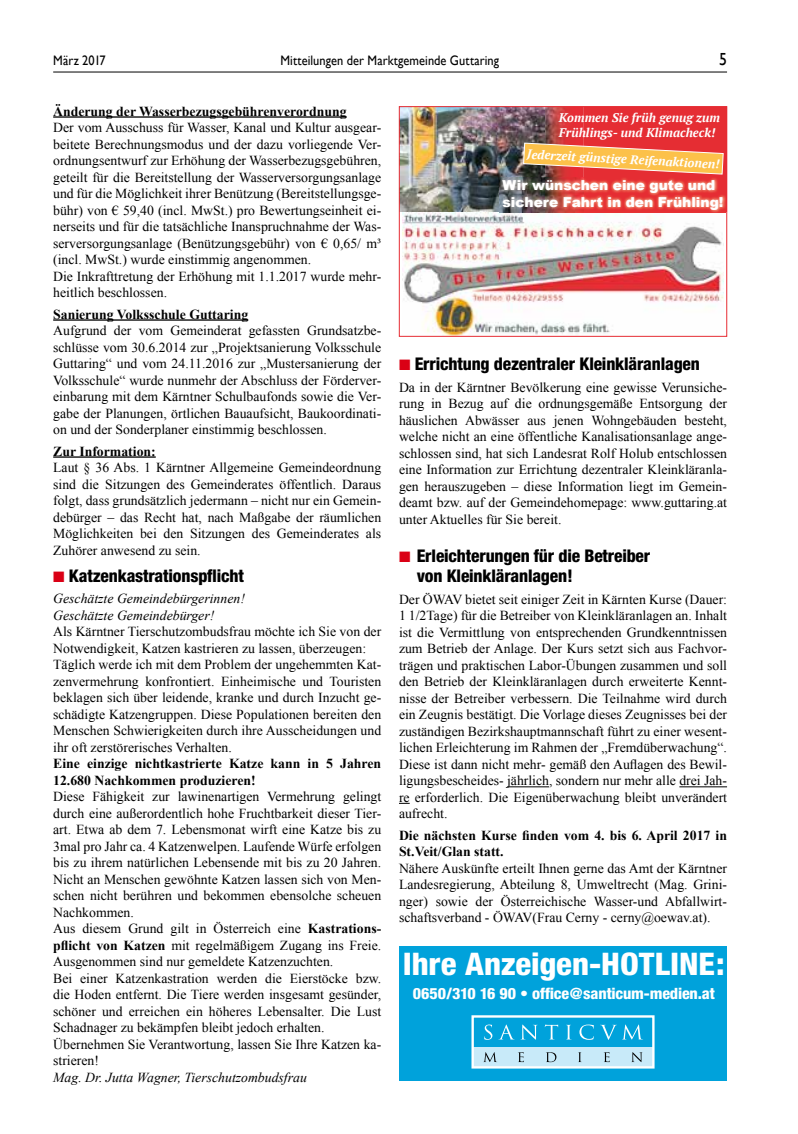
<style>
.page{position:relative;width:798px;height:1134px;background:#fff}
.page>*{position:absolute;margin:0;border:0;box-sizing:border-box;transform-origin:0 0}
.t1{font:800 condensed 31.12px "Helvetica Neue";letter-spacing:-.005em;color:#fff;scale:1.05 1}
.t2{font:800 condensed 17.5px/20px "Helvetica Neue";letter-spacing:-.01em;color:#000}
.t3{font:17.5px "Gill Sans";color:#000;scale:.9 1}
.t4{font:800 condensed 15.62px "Helvetica Neue";letter-spacing:-.01em;color:#fff}
.t5{font:13.75px/16.5px "Times New Roman";color:#000;text-align:justify}
.t6{font:700 13.75px/16.5px "Times New Roman";color:#000}
.t7{font:italic 13.75px/16.5px "Times New Roman";color:#000}
.t8{font:900 13.75px/16.5px "Arial";color:#fff}
.t9{font:13.75px "Gill Sans";letter-spacing:.005em;color:#000;scale:.9 1}
.t10{font:italic 700 12.5px/15px "PT Serif";color:#fff}
.s1{color:#da0015}
.s2{font-weight:700}
</style>
<div class="page">
<hr style="left:53px;top:72px;width:673px;height:1px;background:#000">
<img style="left:401px;top:108px;width:323px;height:104px">
<img style="left:402px;top:212px;width:320px;height:123px">
<img style="left:499px;top:177px;width:225px;height:35px">
<svg style="left:522px;top:142px;width:201px;height:33px;background:#ea924e"></svg>
<div style="left:399px;top:106px;width:327px;height:231px;border:1px solid #e62c33"></div>
<hr style="left:53px;top:116px;width:293px;height:2px;background:#000">
<hr style="left:53px;top:319px;width:195px;height:2px;background:#000">
<hr style="left:53px;top:456px;width:103px;height:2px;background:#000">
<hr style="left:507px;top:786px;width:42px;height:1px;background:#000">
<hr style="left:679px;top:786px;width:47px;height:1px;background:#000">
<div style="left:399px;top:946px;width:327px;height:135px;background:#00a2db"></div>
<div style="left:472px;top:1047px;width:181px;height:20px;background:#c8eaf9"></div>
<svg style="left:484px;top:1024px;width:8px;height:16px"></svg>
<svg style="left:500px;top:1024px;width:13px;height:15px"></svg>
<svg style="left:520px;top:1024px;width:17px;height:16px"></svg>
<svg style="left:544px;top:1024px;width:14px;height:15px"></svg>
<svg style="left:566px;top:1025px;width:5px;height:14px"></svg>
<svg style="left:579px;top:1024px;width:14px;height:16px"></svg>
<svg style="left:600px;top:1024px;width:43px;height:16px"></svg>
<svg style="left:483px;top:1052px;width:14px;height:10px"></svg>
<svg style="left:518px;top:1052px;width:6px;height:10px"></svg>
<svg style="left:546px;top:1052px;width:10px;height:10px"></svg>
<svg style="left:578px;top:1052px;width:3px;height:10px"></svg>
<svg style="left:603px;top:1052px;width:6px;height:10px"></svg>
<svg style="left:631px;top:1052px;width:11px;height:10px"></svg>
<div style="left:471px;top:1015px;width:183px;height:53px;border:2px solid #fff"></div>
<p class="t9" style="left:53px;top:53px;width:60px">März 2017</p>
<p class="t9" style="left:280px;top:53px;width:244px">Mitteilungen der Marktgemeinde Guttaring</p>
<p class="t3" style="left:719px;top:49px;width:10px">5</p>
<p class="t6" style="left:53px;top:102px;width:295px">Änderung der Wasserbezugsgebührenverordnung</p>
<p class="t5" style="left:53px;top:119px;width:329px;text-align:left">Der vom Ausschuss für Wasser, Kanal und Kultur ausgear&shy;beitete Berechnungsmodus und der dazu vorliegende Ver&shy;ordnungsentwurf zur Erhöhung der Wasserbezugsgebühren, geteilt für die Bereitstellung der Wasserversorgungsanlage und für die Möglichkeit ihrer Benützung (Bereitstellungsge&shy;bühr) von € 59,40 (incl. MwSt.) pro Bewertungseinheit ei&shy;nerseits und für die tatsächliche Inanspruchnahme der Was&shy;serversorgungsanlage (Benützungsgebühr) von € 0,65/ m³ (incl. MwSt.) wurde einstimmig angenommen.<br>Die Inkrafttretung der Erhöhung mit 1.1.2017 wurde mehr&shy;heitlich beschlossen.</p>
<p class="t6" style="left:53px;top:305px;width:196px">Sanierung Volksschule Guttaring</p>
<p class="t5" style="left:53px;top:322px;width:329px">Aufgrund der vom Gemeinderat gefassten Grundsatzbe&shy;schlüsse vom 30.6.2014 zur „Projektsanierung Volksschule Guttaring“ und vom 24.11.2016 zur „Mustersanierung der Volksschule“ wurde nunmehr der Abschluss der Förderver&shy;einbarung mit dem Kärntner Schulbaufonds sowie die Ver&shy;gabe der Planungen, örtlichen Bauaufsicht, Baukoordinati&shy;on und der Sonderplaner einstimmig beschlossen.</p>
<p class="t6" style="left:53px;top:442px;width:104px">Zur Information:</p>
<p class="t5" style="left:53px;top:459px;width:329px">Laut § 36 Abs. 1 Kärntner Allgemeine Gemeindeordnung sind die Sitzungen des Gemeinderates öffentlich. Daraus folgt, dass grundsätzlich jedermann – nicht nur ein Gemein&shy;debürger – das Recht hat, nach Maßgabe der räumlichen Möglichkeiten bei den Sitzungen des Gemeinderates als Zuhörer anwesend zu sein.</p>
<p class="t2" style="left:53px;top:565px;width:192px"><span class="s1">■</span> Katzenkastrationspflicht</p>
<p class="t7" style="left:53px;top:590px;width:193px">Geschätzte Gemeindebürgerinnen!<br>Geschätzte Gemeindebürger!</p>
<p class="t5" style="left:53px;top:623px;width:329px;text-align:left">Als Kärntner Tierschutzombudsfrau möchte ich Sie von der Notwendigkeit, Katzen kastrieren zu lassen, überzeugen:<br>Täglich werde ich mit dem Problem der ungehemmten Kat&shy;zenvermehrung konfrontiert. Einheimische und Touristen beklagen sich über leidende, kranke und durch Inzucht ge&shy;schädigte Katzengruppen. Diese Populationen bereiten den Menschen Schwierigkeiten durch ihre Ausscheidungen und ihr oft zerstörerisches Verhalten.</p>
<p class="t6" style="left:53px;top:755px;width:329px">Eine einzige nichtkastrierte Katze kann in 5 Jahren<br>12.680 Nachkommen produzieren!</p>
<p class="t5" style="left:53px;top:788px;width:329px;text-align:left">Diese Fähigkeit zur lawinenartigen Vermehrung gelingt durch eine außerordentlich hohe Fruchtbarkeit dieser Tier&shy;art. Etwa ab dem 7. Lebensmonat wirft eine Katze bis zu 3mal pro Jahr ca. 4 Katzenwelpen. Laufende Würfe erfolgen bis zu ihrem natürlichen Lebensende mit bis zu 20 Jahren.<br>Nicht an Menschen gewöhnte Katzen lassen sich von Men&shy;schen nicht berühren und bekommen ebensolche scheuen Nachkommen.<br>Aus diesem Grund gilt in Österreich eine <span class="s2">Kastrations&shy;pflicht von Katzen</span> mit regelmäßigem Zugang ins Freie.<br>Ausgenommen sind nur gemeldete Katzenzuchten.<br>Bei einer Katzenkastration werden die Eierstöcke bzw. die Hoden entfernt. Die Tiere werden insgesamt gesünder, schöner und erreichen ein höheres Lebensalter. Die Lust Schadnager zu bekämpfen bleibt jedoch erhalten.<br>Übernehmen Sie Verantwortung, lassen Sie Ihre Katzen ka&shy;strieren!</p>
<p class="t7" style="left:53px;top:1068px;width:255px">Mag. Dr. Jutta Wagner, Tierschutzombudsfrau</p>
<p class="t10" style="left:558px;top:110px;width:163px">Kommen Sie früh genug zum<br>Frühlings- und Klimacheck!</p>
<p class="t10" style="left:527px;top:146px;width:194px;rotate:3deg">Jederzeit günstige Reifenaktionen!</p>
<p class="t8" style="left:502px;top:176px;width:222px">Wir wünschen eine gute und sichere Fahrt in den Frühling!</p>
<p class="t2" style="left:399px;top:353px;width:302px"><span class="s1">■</span> Errichtung dezentraler Kleinkläranlagen</p>
<p class="t5" style="left:399px;top:378px;width:329px">Da in der Kärntner Bevölkerung eine gewisse Verunsiche&shy;rung in Bezug auf die ordnungsgemäße Entsorgung der häuslichen Abwässer aus jenen Wohngebäuden besteht, welche nicht an eine öffentliche Kanalisationsanlage ange&shy;schlossen sind, hat sich Landesrat Rolf Holub entschlossen eine Information zur Errichtung dezentraler Kleinkläranla&shy;gen herauszugeben – diese Information liegt im Gemein&shy;deamt bzw. auf der Gemeindehomepage: www.guttaring.at unter Aktuelles für Sie bereit.</p>
<p class="t2" style="left:416px;top:546px;width:235px;text-indent:-18px"><span class="s1">■</span> Erleichterungen für die Betreiber von Kleinkläranlagen!</p>
<p class="t5" style="left:399px;top:591px;width:329px">Der ÖWAV bietet seit einiger Zeit in Kärnten Kurse (Dauer:<br>1 1/2Tage) für die Betreiber von Kleinkläranlagen an. Inhalt ist die Vermittlung von entsprechenden Grundkenntnissen zum Betrieb der Anlage. Der Kurs setzt sich aus Fachvor&shy;trägen und praktischen Labor-Übungen zusammen und soll den Betrieb der Kleinkläranlagen durch erweiterte Kennt&shy;nisse der Betreiber verbessern. Die Teilnahme wird durch ein Zeugnis bestätigt. Die Vorlage dieses Zeugnisses bei der zuständigen Bezirkshauptmannschaft führt zu einer wesent&shy;lichen Erleichterung im Rahmen der „Fremdüberwachung“.<br>Diese ist dann nicht mehr- gemäß den Auflagen des Bewil&shy;ligungsbescheides- jährlich, sondern nur mehr alle drei Jah&shy;re erforderlich. Die Eigenüberwachung bleibt unverändert aufrecht.</p>
<p class="t6" style="left:399px;top:827px;width:329px">Die nächsten Kurse finden vom 4. bis 6. April 2017 in<br>St.Veit/Glan statt.</p>
<p class="t5" style="left:399px;top:860px;width:329px">Nähere Auskünfte erteilt Ihnen gerne das Amt der Kärntner Landesregierung, Abteilung 8, Umweltrecht (Mag. Grini&shy;nger) sowie der Österreichische Wasser-und Abfallwirt&shy;schaftsverband - ÖWAV(Frau Cerny - cerny@oewav.at).</p>
<h1 class="t1" style="left:403px;top:945px;width:308px">Ihre Anzeigen-HOTLINE:</h1>
<p class="t4" style="left:413px;top:983px;width:303px">0650/310 16 90 • office@santicum-medien.at</p>
</div>
